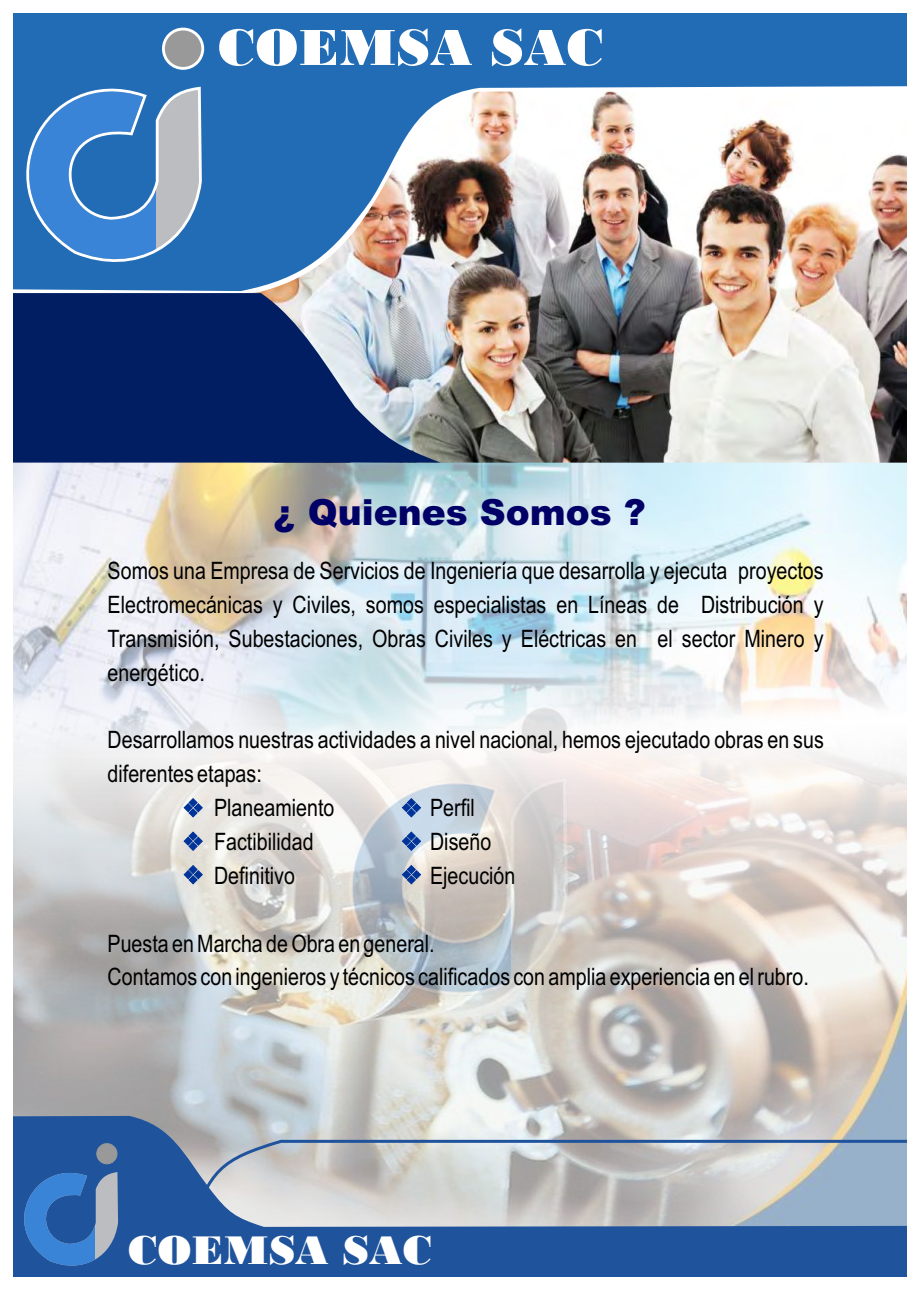
<style>
.page{position:relative;width:920px;height:1290px;background:#fff}
.page>*{position:absolute;margin:0;border:0;box-sizing:border-box;transform-origin:0 0}
.t1{font:53.4px "Bodoni MT Black";color:#fff}
.t2{font:42px "Bodoni MT Black";color:#fff}
.t3{font:900 36px "Arial";color:#006}
.t4{font:24px/33.9px "Arial Narrow";color:#000;text-align:justify}
</style>
<div class="page">
<img style="left:13px;top:463px;width:893px;height:241px">
<img style="left:13px;top:704px;width:893px;height:412px">
<div style="left:13px;top:14px;width:893px;height:278px;background:#226cb5"></div>
<img style="left:245px;top:92px;width:661px;height:371px">
<svg style="left:13px;top:1116px;width:893px;height:160px;background:#7a93b5"></svg>
<svg style="left:13px;top:293px;width:427px;height:170px;background:#30487c"></svg>
<svg style="left:186px;top:1138px;width:720px;height:138px;background:#8097b6"></svg>
<svg style="left:13px;top:64px;width:192px;height:211px;background:#4985c3"></svg>
<div style="left:162px;top:28px;width:42px;height:42px;border:6px solid #fff;border-radius:50%"></div>
<div style="left:165px;top:30px;width:36px;height:37px;background:#999;border-radius:50%"></div>
<img style="left:349px;top:705px;width:221px;height:290px">
<svg style="left:183px;top:797px;width:20px;height:21px"></svg>
<svg style="left:183px;top:831px;width:20px;height:20px"></svg>
<svg style="left:183px;top:864px;width:20px;height:21px"></svg>
<svg style="left:401px;top:797px;width:21px;height:21px"></svg>
<svg style="left:401px;top:831px;width:21px;height:20px"></svg>
<svg style="left:401px;top:864px;width:21px;height:21px"></svg>
<svg style="left:13px;top:1157px;width:105px;height:117px;background:#3b6fb0"></svg>
<div style="left:96px;top:1143px;width:21px;height:21px;background:#999;border:1px solid #999;border-radius:50%"></div>
<h1 class="t1" style="left:218px;top:29px;width:388px">COEMSA SAC</h1>
<h3 class="t3" style="left:274px;top:499px;width:374px">¿ Quienes Somos ?</h3>
<p class="t4" style="left:108px;top:556px;width:717px">Somos una Empresa de Servicios de Ingeniería que desarrolla y ejecuta proyectos Electromecánicas y Civiles, somos especialistas en Líneas de Distribución y Transmisión, Subestaciones, Obras Civiles y Eléctricas en el sector Minero y energético.</p>
<p class="t4" style="left:108px;top:725px;width:718px">Desarrollamos nuestras actividades a nivel nacional, hemos ejecutado obras en sus</p>
<p class="t4" style="left:108px;top:759px;width:156px">diferentes etapas:</p>
<p class="t4" style="left:214px;top:793px;width:122px">Planeamiento</p>
<p class="t4" style="left:430px;top:793px;width:46px">Perfil</p>
<p class="t4" style="left:214px;top:827px;width:101px">Factibilidad</p>
<p class="t4" style="left:430px;top:827px;width:63px">Diseño</p>
<p class="t4" style="left:214px;top:861px;width:82px">Definitivo</p>
<p class="t4" style="left:430px;top:861px;width:87px">Ejecución</p>
<p class="t4" style="left:108px;top:928px;width:703px">Puesta en Marcha de Obra en general.<br>Contamos con ingenieros y técnicos calificados con amplia experiencia en el rubro.</p>
<h2 class="t2" style="left:128px;top:1236px;width:306px">COEMSA SAC</h2>
</div>
